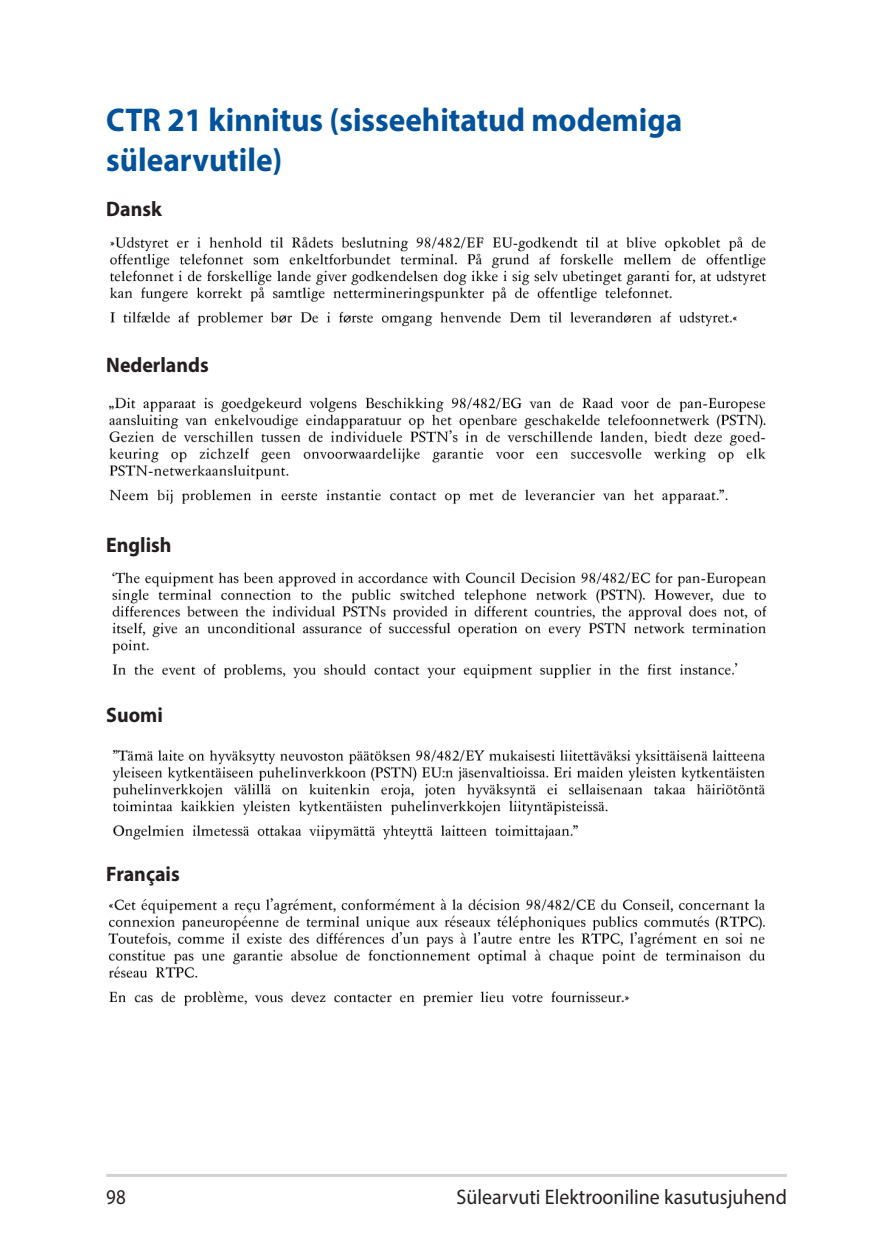
<style>
.page{position:relative;width:893px;height:1259px;background:#fff}
.page>*{position:absolute;margin:0;border:0;box-sizing:border-box;transform-origin:0 0}
.t1{font:700 33px/39.6px "Myriad Pro";color:#01529a;scale:.95 1}
.t2{font:21px "Myriad Pro";color:#231f20;scale:.95 1}
.t3{font:700 21px "Myriad Pro";color:#231f20;scale:.95 1}
.t4{font:21px "Myriad Pro";color:#231f20;scale:.9 1}
</style>
<div class="page">
<hr style="left:106px;top:1174px;width:681px;height:3px;background:#d1d2d4">
<img style="left:110px;top:236px;width:657px;height:91px">
<img style="left:109px;top:397px;width:657px;height:108px">
<img style="left:112px;top:572px;width:655px;height:107px">
<img style="left:112px;top:749px;width:653px;height:91px">
<img style="left:108px;top:898px;width:657px;height:108px">
<p class="t1" style="left:106px;top:99px;width:608px">CTR 21 kinnitus (sisseehitatud modemiga sülearvutile)</p>
<p class="t3" style="left:106px;top:195px;width:60px">Dansk</p>
<p class="t3" style="left:106px;top:351px;width:109px">Nederlands</p>
<p class="t3" style="left:106px;top:531px;width:70px">English</p>
<p class="t3" style="left:106px;top:701px;width:61px">Suomi</p>
<p class="t3" style="left:106px;top:860px;width:79px">Français</p>
<p class="t4" style="left:106px;top:1184px;width:23px">98</p>
<p class="t2" style="left:457px;top:1184px;width:349px">Sülearvuti Elektrooniline kasutusjuhend</p>
</div>
